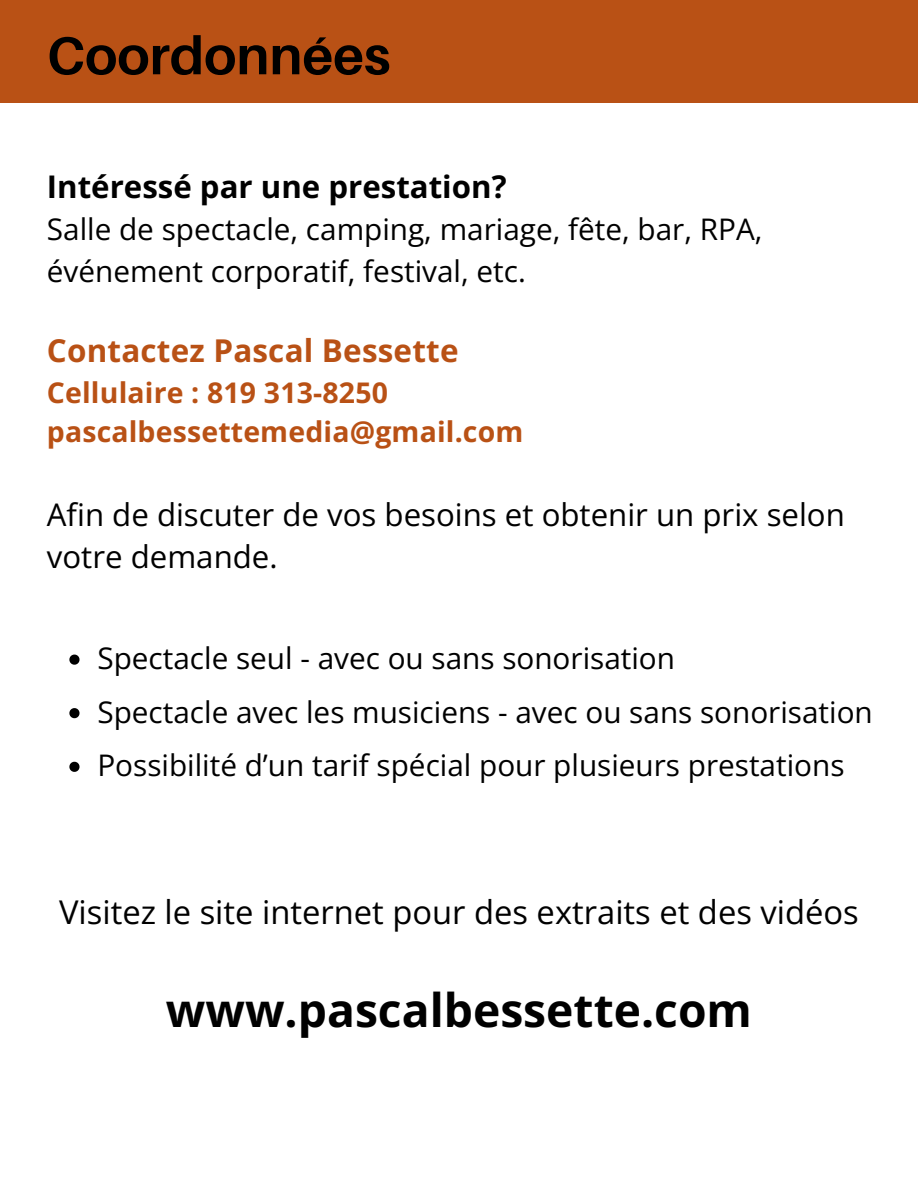
<style>
.page{position:relative;width:918px;height:1188px;background:#fff}
.page>*{position:absolute;margin:0;border:0;box-sizing:border-box;transform-origin:0 0}
.t1{font:700 53.25px "Aileron";color:#000}
.t2{font:700 46.2px "Open Sans";color:#000}
.t3{font:32.7px "Open Sans";color:#000}
.t4{font:700 31.5px "Open Sans";letter-spacing:.005em;color:#b95115}
.t5{font:31.2px/42.8px "Open Sans";color:#000}
.t6{font:700 31.2px "Open Sans";color:#000}
.t7{font:29.7px/41.7px "Open Sans";color:#000}
.t8{font:700 28.5px "Open Sans";letter-spacing:.005em;color:#b95115}
</style>
<div class="page">
<svg style="left:69px;top:655px;width:11px;height:10px"></svg>
<svg style="left:69px;top:708px;width:11px;height:10px"></svg>
<svg style="left:69px;top:762px;width:11px;height:10px"></svg>
<div style="left:0;top:0;width:918px;height:103px;background:#b95115"></div>
<p class="t1" style="left:47px;top:23px;width:345px">Coordonnées</p>
<h2 class="t6" style="left:47px;top:165px;width:461px">Intéressé par une prestation?</h2>
<h2 class="t7" style="left:47px;top:208px;width:717px">Salle de spectacle, camping, mariage, fête, bar, RPA, événement corporatif, festival, etc.</h2>
<p class="t4" style="left:47px;top:329px;width:413px">Contactez Pascal Bessette</p>
<h3 class="t8" style="left:47px;top:372px;width:343px">Cellulaire : 819 313-8250</h3>
<p class="t8" style="left:47px;top:412px;width:478px">pascalbessettemedia@gmail.com</p>
<h1 class="t5" style="left:47px;top:492px;width:800px">Afin de discuter de vos besoins et obtenir un prix selon votre demande.</h1>
<h3 class="t7" style="left:97px;top:637px;width:579px">Spectacle seul - avec ou sans sonorisation</h3>
<p class="t7" style="left:97px;top:690px;width:777px">Spectacle avec les musiciens - avec ou sans sonorisation</p>
<p class="t7" style="left:97px;top:744px;width:749px">Possibilité d’un tarif spécial pour plusieurs prestations</p>
<p class="t3" style="left:59px;top:889px;width:801px">Visitez le site internet pour des extraits et des vidéos</p>
<h3 class="t2" style="left:166px;top:978px;width:588px">www.pascalbessette.com</h3>
</div>
